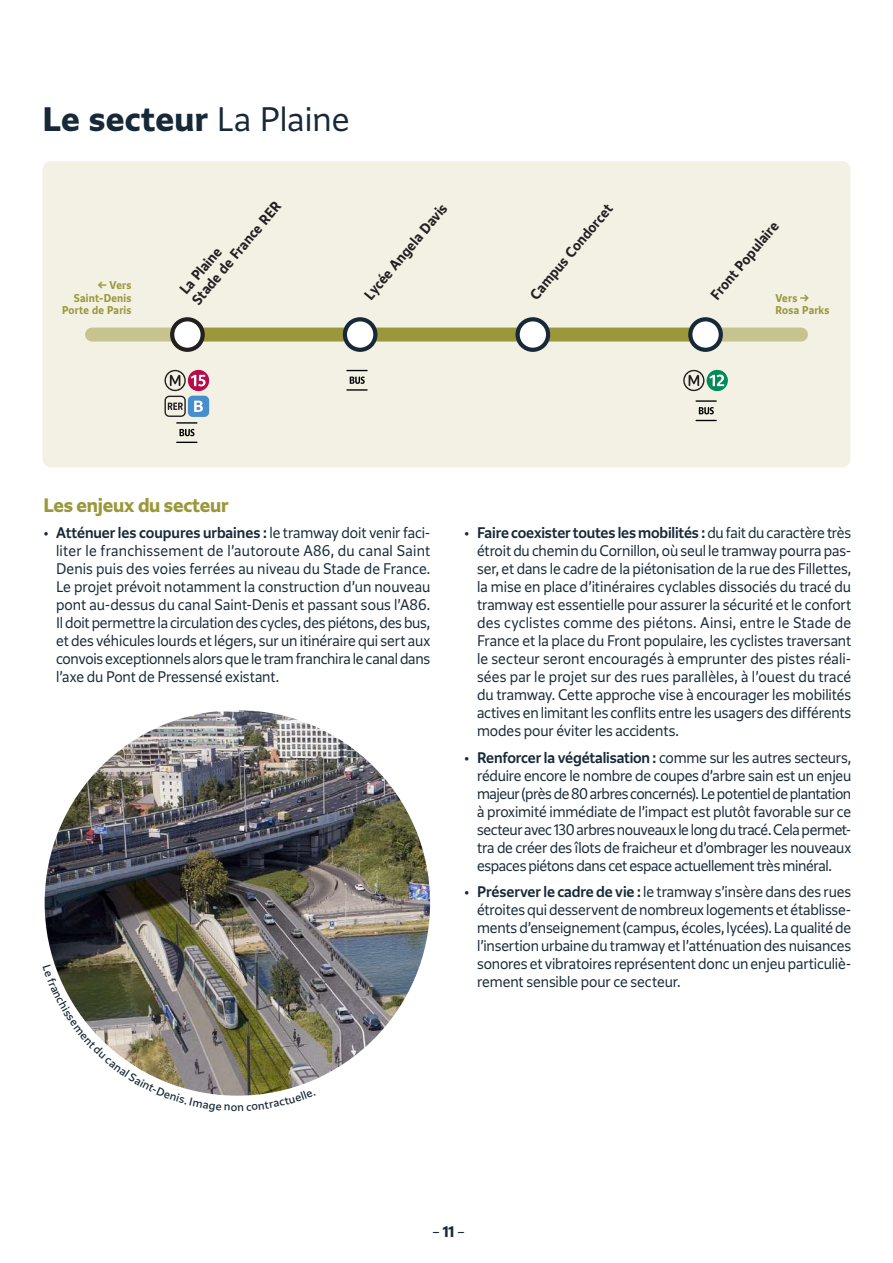
<style>
.page{position:relative;width:893px;height:1263px;background:#fff}
.page>*{position:absolute;margin:0;border:0;box-sizing:border-box;transform-origin:0 0}
.t1{font:700 31.5px "Grand Paris";letter-spacing:.01em;color:#172938}
.t2{font:700 18px "Grand Paris";letter-spacing:-.01em;color:#9a983a}
.t3{font:300 14.25px/18px "Grand Paris";letter-spacing:-.01em;color:#172938;text-align:justify;scale:.96 1}
.t4{font:700 13.5px/16.2px "IDF Voyageur";color:#231f20}
.t5{font:700 10.5px/12.6px "IDF Voyageur";letter-spacing:.02em;color:#9a983a;text-align:right}
.s1{font-weight:300}
.s2{font-weight:500}
.s3{font-weight:700}
</style>
<div class="page">
<div style="left:43px;top:161px;width:807px;height:306px;background:#f2f1e4;border-radius:9px"></div>
<div style="left:92px;top:328px;width:88px;height:13px;background:#c7c38f"></div>
<div style="left:713px;top:328px;width:88px;height:13px;background:#c7c38f"></div>
<div style="left:194px;top:328px;width:505px;height:13px;background:#9a983a"></div>
<svg style="left:172px;top:319px;width:31px;height:31px"></svg>
<div style="left:170px;top:317px;width:35px;height:35px;border:4px solid #231f20;border-radius:50%"></div>
<svg style="left:690px;top:319px;width:31px;height:31px"></svg>
<div style="left:688px;top:317px;width:35px;height:35px;border:4px solid #172938;border-radius:50%"></div>
<svg style="left:518px;top:319px;width:30px;height:31px"></svg>
<div style="left:515px;top:317px;width:35px;height:35px;border:4px solid #172938;border-radius:50%"></div>
<div style="left:345px;top:319px;width:30px;height:31px;background:#fff;border-radius:50%"></div>
<div style="left:343px;top:317px;width:34px;height:35px;border:4px solid #172938;border-radius:50%"></div>
<div style="left:188px;top:370px;width:21px;height:21px;background:#b80b4a;border-radius:50%"></div>
<div style="left:188px;top:396px;width:21px;height:21px;background:#468fcc;border-radius:5px"></div>
<svg style="left:164px;top:370px;width:42px;height:47px"></svg>
<svg style="left:179px;top:429px;width:15px;height:7px"></svg>
<hr style="left:176px;top:422px;width:21px;height:2px;background:#000001">
<svg style="left:176px;top:442px;width:21px;height:1px"></svg>
<svg style="left:699px;top:407px;width:15px;height:7px"></svg>
<hr style="left:695px;top:400px;width:22px;height:2px;background:#000001">
<svg style="left:695px;top:420px;width:22px;height:1px"></svg>
<svg style="left:346px;top:370px;width:22px;height:14px"></svg>
<hr style="left:346px;top:389px;width:22px;height:2px;background:#000001">
<svg style="left:707px;top:370px;width:21px;height:21px"></svg>
<svg style="left:683px;top:370px;width:41px;height:21px"></svg>
<img style="left:45px;top:710px;width:385px;height:386px;border-radius:193px">
<img style="left:55px;top:965px;width:261px;height:131px">
<h1 class="t1" style="left:43px;top:98px;width:308px">Le secteur <span class="s1">La Plaine</span></h1>
<p class="t5" style="left:62px;top:278px;width:71px">← Vers<br>Saint-Denis<br>Porte de Paris</p>
<p class="t4" style="left:176px;top:287px;width:131px;rotate:-50deg">La Plaine<br>Stade de France RER</p>
<p class="t4" style="left:361px;top:292px;width:121px;rotate:-50deg">Lycée Angela Davis</p>
<p class="t4" style="left:526px;top:292px;width:121px;rotate:-50deg">Campus Condorcet</p>
<p class="t4" style="left:707px;top:292px;width:98px;rotate:-50deg">Front Populaire</p>
<p class="t5" style="left:775px;top:291px;width:56px;text-align:left">Vers →<br>Rosa Parks</p>
<p class="t2" style="left:43px;top:493px;width:187px">Les enjeux du secteur</p>
<p class="t3" style="left:56px;top:524px;width:391px;text-indent:-13px"><span class="s2">• Atténuer les coupures urbaines :</span> le tramway doit venir faci&shy;liter le franchissement de l’autoroute A86, du canal Saint Denis puis des voies ferrées au niveau du Stade de France.<br>Le projet prévoit notamment la construction d’un nouveau pont au-dessus du canal Saint-Denis et passant sous l’A86.<br>Il doit permettre la circulation des cycles, des piétons, des bus, et des véhicules lourds et légers, sur un itinéraire qui sert aux convois exceptionnels alors que le tram franchira le canal dans l’axe du Pont de Pressensé existant.</p>
<p class="t3" style="left:477px;top:524px;width:391px;text-indent:-13px"><span class="s2">• Faire coexister toutes les mobilités :</span> du fait du caractère très étroit du chemin du Cornillon, où seul le tramway pourra pas&shy;ser, et dans le cadre de la piétonisation de la rue des Fillettes, la mise en place d’itinéraires cyclables dissociés du tracé du tramway est essentielle pour assurer la sécurité et le confort des cyclistes comme des piétons. Ainsi, entre le Stade de France et la place du Front populaire, les cyclistes traversant le secteur seront encouragés à emprunter des pistes réali&shy;sées par le projet sur des rues parallèles, à l’ouest du tracé du tramway. Cette approche vise à encourager les mobilités actives en limitant les conflits entre les usagers des différents modes pour éviter les accidents.</p>
<p class="t3" style="left:477px;top:748px;width:391px;text-indent:-13px"><span class="s2">• Renforcer la végétalisation :</span> comme sur les autres secteurs, réduire encore le nombre de coupes d’arbre sain est un enjeu majeur (près de 80 arbres concernés). Le potentiel de plantation à proximité immédiate de l’impact est plutôt favorable sur ce secteur avec 130 arbres nouveaux le long du tracé. Cela permet&shy;tra de créer des îlots de fraicheur et d’ombrager les nouveaux espaces piétons dans cet espace actuellement très minéral.</p>
<p class="t3" style="left:477px;top:883px;width:391px;text-indent:-13px"><span class="s2">• Préserver le cadre de vie :</span> le tramway s’insère dans des rues étroites qui desservent de nombreux logements et établisse&shy;ments d’enseignement (campus, écoles, lycées). La qualité de l’insertion urbaine du tramway et l’atténuation des nuisances sonores et vibratoires représentent donc un enjeu particuliè&shy;rement sensible pour ce secteur.</p>
<p class="t3" style="left:432px;top:1222px;width:36px">– <span class="s3">11</span> –</p>
</div>
